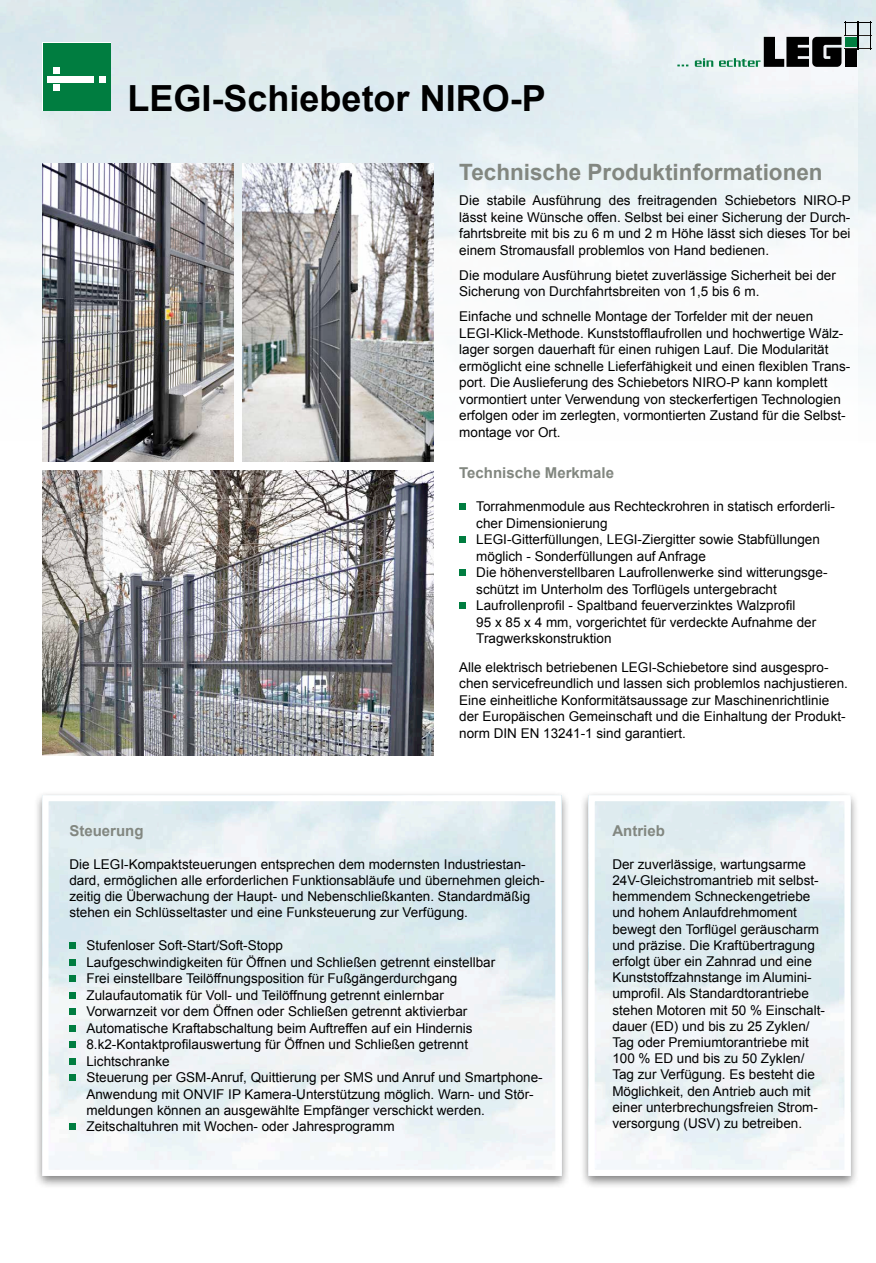
<style>
.page{position:relative;width:876px;height:1263px;background:#fff}
.page>*{position:absolute;margin:0;border:0;box-sizing:border-box;transform-origin:0 0}
.t1{font:700 36px "Arial";color:#000}
.t2{font:700 22.5px "Arial";color:#828780}
.t3{font:700 15px "Arial";color:#828780}
.t4{font:13.5px/16.5px "Arial";color:#000}
</style>
<div class="page">
<img style="left:0;top:0;width:859px;height:441px">
<img style="left:43px;top:470px;width:391px;height:286px">
<div style="left:43px;top:43px;width:68px;height:67px;background:#007d40"></div>
<div style="left:47px;top:76px;width:46px;height:6px;background:#fff"></div>
<div style="left:99px;top:76px;width:7px;height:6px;background:#fff"></div>
<div style="left:53px;top:68px;width:7px;height:6px;background:#fff"></div>
<div style="left:53px;top:84px;width:7px;height:6px;background:#fff"></div>
<img style="left:43px;top:164px;width:191px;height:297px">
<img style="left:243px;top:164px;width:191px;height:297px">
<div style="left:459px;top:503px;width:7px;height:7px;background:#007d40"></div>
<div style="left:459px;top:536px;width:7px;height:7px;background:#007d40"></div>
<div style="left:459px;top:569px;width:7px;height:7px;background:#007d40"></div>
<div style="left:459px;top:602px;width:7px;height:7px;background:#007d40"></div>
<div style="left:34px;top:790px;width:536px;height:399px;background:#000;opacity:.5"></div>
<img style="left:50px;top:802px;width:504px;height:367px">
<div style="left:43px;top:795px;width:518px;height:381px;border:6px solid #fff"></div>
<div style="left:69px;top:942px;width:7px;height:7px;background:#007d40"></div>
<div style="left:69px;top:959px;width:7px;height:6px;background:#007d40"></div>
<div style="left:69px;top:975px;width:7px;height:7px;background:#007d40"></div>
<div style="left:69px;top:992px;width:7px;height:6px;background:#007d40"></div>
<div style="left:69px;top:1008px;width:7px;height:7px;background:#007d40"></div>
<div style="left:69px;top:1025px;width:7px;height:6px;background:#007d40"></div>
<div style="left:69px;top:1041px;width:7px;height:7px;background:#007d40"></div>
<div style="left:69px;top:1058px;width:7px;height:6px;background:#007d40"></div>
<div style="left:69px;top:1074px;width:7px;height:7px;background:#007d40"></div>
<div style="left:69px;top:1123px;width:7px;height:7px;background:#007d40"></div>
<div style="left:580px;top:790px;width:279px;height:399px;background:#000;opacity:.5"></div>
<img style="left:596px;top:802px;width:247px;height:367px">
<div style="left:589px;top:795px;width:261px;height:381px;border:6px solid #fff"></div>
<svg style="left:695px;top:58px;width:18px;height:9px"></svg>
<svg style="left:719px;top:21px;width:153px;height:46px"></svg>
<div style="left:845px;top:37px;width:11px;height:10px;background:#007d40"></div>
<h1 class="t1" style="left:128px;top:74px;width:420px">LEGI-Schiebetor NIRO-P</h1>
<h2 class="t2" style="left:459px;top:157px;width:365px">Technische Produktinformationen</h2>
<p class="t4" style="left:459px;top:192px;width:393px;text-align:justify">Die stabile Ausführung des freitragenden Schiebetors NIRO-P lässt keine Wünsche offen. Selbst bei einer Sicherung der Durch&shy;fahrtsbreite mit bis zu 6 m und 2 m Höhe lässt sich dieses Tor bei einem Stromausfall problemlos von Hand bedienen.</p>
<p class="t4" style="left:459px;top:267px;width:378px">Die modulare Ausführung bietet zuverlässige Sicherheit bei der<br>Sicherung von Durchfahrtsbreiten von 1,5 bis 6 m.</p>
<p class="t4" style="left:459px;top:308px;width:392px">Einfache und schnelle Montage der Torfelder mit der neuen LEGI-Klick-Methode. Kunststofflaufrollen und hochwertige Wälz&shy;lager sorgen dauerhaft für einen ruhigen Lauf. Die Modularität ermöglicht eine schnelle Lieferfähigkeit und einen flexiblen Trans&shy;port. Die Auslieferung des Schiebetors NIRO-P kann komplett vormontiert unter Verwendung von steckerfertigen Technologien erfolgen oder im zerlegten, vormontierten Zustand für die Selbst&shy;montage vor Ort.</p>
<p class="t3" style="left:459px;top:463px;width:156px">Technische Merkmale</p>
<p class="t4" style="left:476px;top:498px;width:360px">Torrahmenmodule aus Rechteckrohren in statisch erforderli&shy;cher Dimensionierung<br>LEGI-Gitterfüllungen, LEGI-Ziergitter sowie Stabfüllungen möglich - Sonderfüllungen auf Anfrage<br>Die höhenverstellbaren Laufrollenwerke sind witterungsge&shy;schützt im Unterholm des Torflügels untergebracht Laufrollenprofil - Spaltband feuerverzinktes Walzprofil<br>95 x 85 x 4 mm, vorgerichtet für verdeckte Aufnahme der Tragwerkskonstruktion</p>
<p class="t4" style="left:459px;top:659px;width:390px">Alle elektrisch betriebenen LEGI-Schiebetore sind ausgespro&shy;chen servicefreundlich und lassen sich problemlos nachjustieren.<br>Eine einheitliche Konformitätsaussage zur Maschinenrichtlinie der Europäischen Gemeinschaft und die Einhaltung der Produkt&shy;norm DIN EN 13241-1 sind garantiert.</p>
<p class="t3" style="left:69px;top:821px;width:76px">Steuerung</p>
<p class="t4" style="left:69px;top:856px;width:477px">Die LEGI-Kompaktsteuerungen entsprechen dem modernsten Industriestan&shy;dard, ermöglichen alle erforderlichen Funktionsabläufe und übernehmen gleich&shy;zeitig die Überwachung der Haupt- und Nebenschließkanten. Standardmäßig stehen ein Schlüsseltaster und eine Funksteuerung zur Verfügung.</p>
<p class="t4" style="left:86px;top:938px;width:458px">Stufenloser Soft-Start/Soft-Stopp<br>Laufgeschwindigkeiten für Öffnen und Schließen getrennt einstellbar<br>Frei einstellbare Teilöffnungsposition für Fußgängerdurchgang Zulaufautomatik für Voll- und Teilöffnung getrennt einlernbar<br>Vorwarnzeit vor dem Öffnen oder Schließen getrennt aktivierbar Automatische Kraftabschaltung beim Auftreffen auf ein Hindernis 8.k2-Kontaktprofilauswertung für Öffnen und Schließen getrennt Lichtschranke<br>Steuerung per GSM-Anruf, Quittierung per SMS und Anruf und Smartphone-Anwendung mit ONVIF IP Kamera-Unterstützung möglich. Warn- und Stör&shy;meldungen können an ausgewählte Empfänger verschickt werden.<br>Zeitschaltuhren mit Wochen- oder Jahresprogramm</p>
<p class="t3" style="left:612px;top:821px;width:54px">Antrieb</p>
<p class="t4" style="left:612px;top:856px;width:214px">Der zuverlässige, wartungsarme 24V-Gleichstromantrieb mit selbst&shy;hemmendem Schneckengetriebe und hohem Anlaufdrehmoment bewegt den Torflügel geräuscharm und präzise. Die Kraftübertragung erfolgt über ein Zahnrad und eine Kunststoffzahnstange im Alumini&shy;umprofil. Als Standardtorantriebe stehen Motoren mit 50 % Einschalt&shy;dauer (ED) und bis zu 25 Zyklen/ Tag oder Premiumtorantriebe mit 100 % ED und bis zu 50 Zyklen/ Tag zur Verfügung. Es besteht die Möglichkeit, den Antrieb auch mit einer unterbrechungsfreien Strom&shy;versorgung (USV) zu betreiben.</p>
</div>
